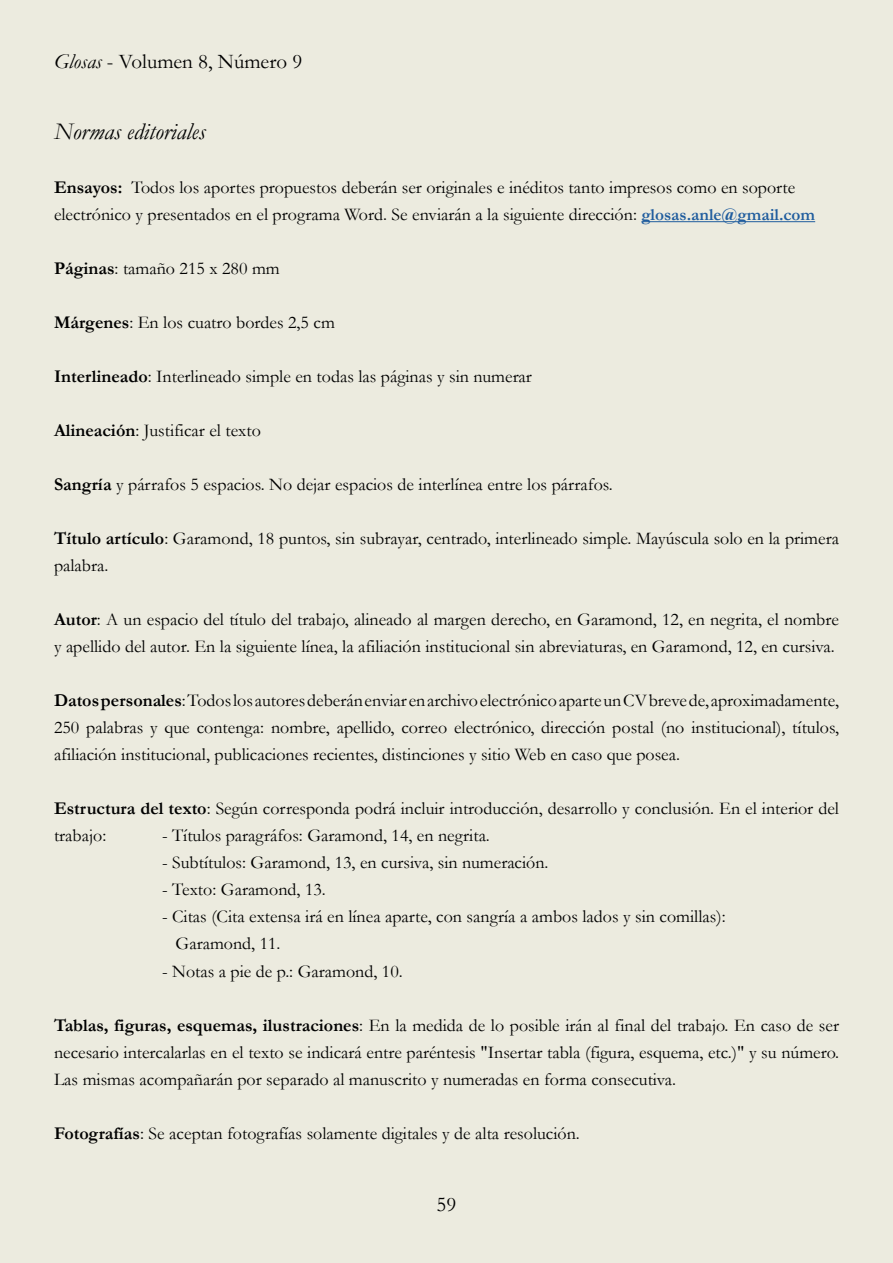
<style>
.page{position:relative;width:893px;height:1263px;background:#ecebdf}
.page>*{position:absolute;margin:0;border:0;box-sizing:border-box;transform-origin:0 0}
.t1{font:italic 24px "Garamond";color:#000}
.t2{font:21px "Garamond";color:#000}
.t3{font:18px/27px "Garamond";color:#000}
.s1{font-style:italic}
.s2{font-weight:700}
.s3{font-weight:700;font-size:17.25px;color:#205d9e}
</style>
<div class="page">
<hr style="left:641px;top:221px;width:174px;height:1px;background:#205d9e">
<p class="t2" style="left:54px;top:47px;width:250px"><span class="s1">Glosas</span> - Volumen 8, Número 9</p>
<h1 class="t1" style="left:54px;top:116px;width:153px">Normas editoriales</h1>
<p class="t3" style="left:54px;top:174px;width:763px"><span class="s2">Ensayos:</span> Todos los aportes propuestos deberán ser originales e inéditos tanto impresos como en soporte electrónico y presentados en el programa Word. Se enviarán a la siguiente dirección: <span class="s3">glosas.anle@gmail.com</span></p>
<p class="t3" style="left:54px;top:255px;width:227px"><span class="s2">Páginas</span>: tamaño 215 x 280 mm</p>
<p class="t3" style="left:54px;top:309px;width:282px"><span class="s2">Márgenes</span>: En los cuatro bordes 2,5 cm</p>
<p class="t3" style="left:54px;top:363px;width:479px"><span class="s2">Interlineado</span>: Interlineado simple en todas las páginas y sin numerar</p>
<p class="t3" style="left:54px;top:417px;width:208px"><span class="s2">Alineación</span>: Justificar el texto</p>
<p class="t3" style="left:54px;top:471px;width:560px"><span class="s2">Sangría</span> y párrafos 5 espacios. No dejar espacios de interlínea entre los párrafos.</p>
<p class="t3" style="left:54px;top:525px;width:786px"><span class="s2">Título artículo</span>: Garamond, 18 puntos, sin subrayar, centrado, interlineado simple. Mayúscula solo en la primera palabra.</p>
<p class="t3" style="left:54px;top:606px;width:786px"><span class="s2">Autor</span>: A un espacio del título del trabajo, alineado al margen derecho, en Garamond, 12, en negrita, el nombre y apellido del autor. En la siguiente línea, la afiliación institucional sin abreviaturas, en Garamond, 12, en cursiva.</p>
<p class="t3" style="left:54px;top:687px;width:786px;text-align:justify"><span class="s2">Datos personales</span>: Todos los autores deberán enviar en archivo electrónico aparte un CV breve de, aproximadamente, 250 palabras y que contenga: nombre, apellido, correo electrónico, dirección postal (no institucional), títulos, afiliación institucional, publicaciones recientes, distinciones y sitio Web en caso que posea.</p>
<p class="t3" style="left:54px;top:795px;width:786px"><span class="s2">Estructura del texto</span>: Según corresponda podrá incluir introducción, desarrollo y conclusión. En el interior del trabajo:</p>
<p class="t3" style="left:162px;top:822px;width:329px">- Títulos paragráfos: Garamond, 14, en negrita.</p>
<p class="t3" style="left:162px;top:849px;width:388px">- Subtítulos: Garamond, 13, en cursiva, sin numeración.</p>
<p class="t3" style="left:162px;top:876px;width:165px">- Texto: Garamond, 13.</p>
<p class="t3" style="left:176px;top:903px;width:552px;text-indent:-14px">- Citas (Cita extensa irá en línea aparte, con sangría a ambos lados y sin comillas):<br>Garamond, 11.</p>
<p class="t3" style="left:162px;top:957px;width:242px">- Notas a pie de p.: Garamond, 10.</p>
<p class="t3" style="left:54px;top:1011px;width:786px;text-align:justify"><span class="s2">Tablas, figuras, esquemas, ilustraciones</span>: En la medida de lo posible irán al final del trabajo. En caso de ser necesario intercalarlas en el texto se indicará entre paréntesis "Insertar tabla (figura, esquema, etc.)" y su número.<br>Las mismas acompañarán por separado al manuscrito y numeradas en forma consecutiva.</p>
<p class="t3" style="left:54px;top:1119px;width:527px"><span class="s2">Fotografías</span>: Se aceptan fotografías solamente digitales y de alta resolución.</p>
<p class="t2" style="left:437px;top:1190px;width:21px">59</p>
</div>
